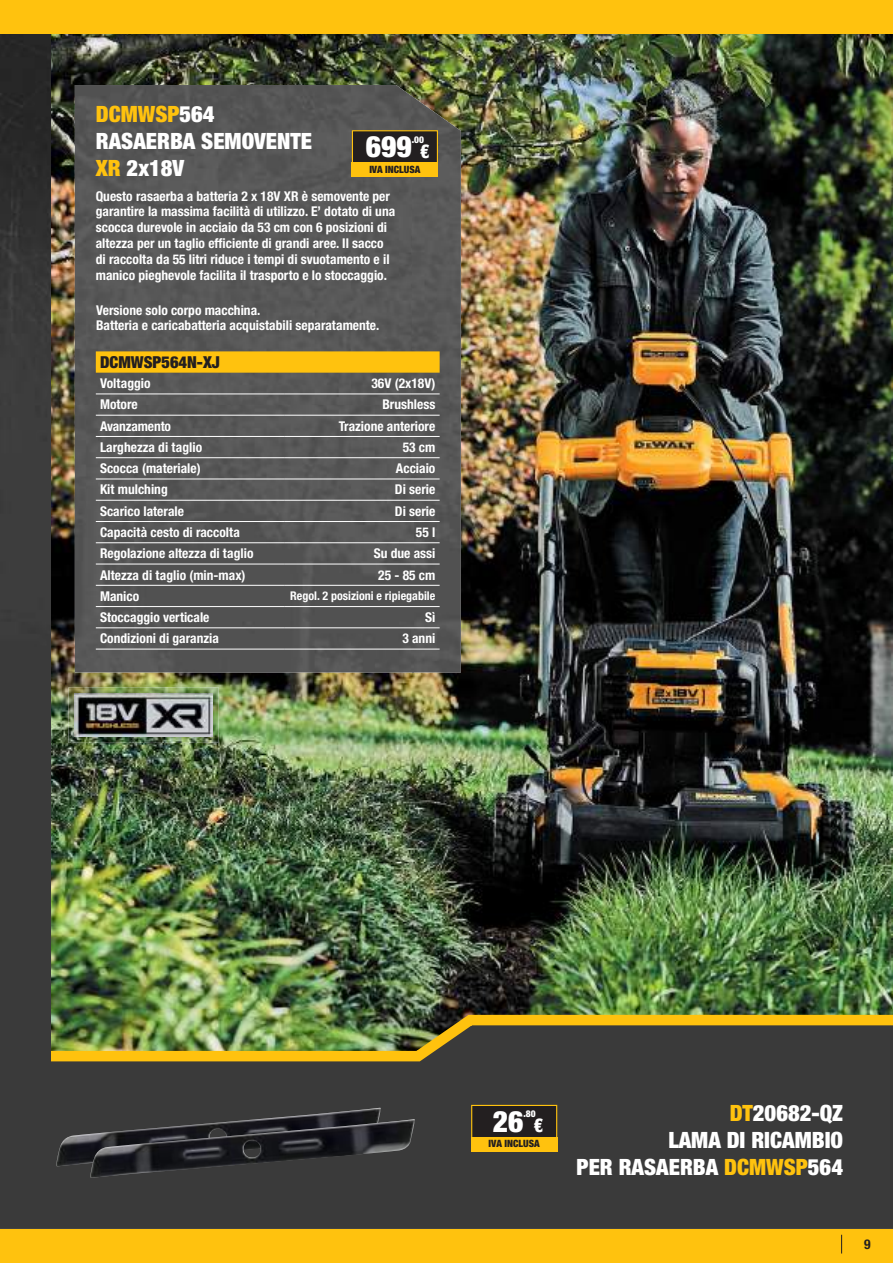
<style>
.page{position:relative;width:893px;height:1263px;background:#fff}
.page>*{position:absolute;margin:0;border:0;box-sizing:border-box;transform-origin:0 0}
.t1{font:900 condensed 29.55px "Helvetica Neue LTW1 G";color:#fff}
.t2{font:900 condensed 22.5px/27px "Helvetica Neue LTW1 G";color:#fff;text-align:right}
.t3{font:900 condensed 19.05px "Helvetica Neue LTW1 G";color:#fff}
.t4{font:900 condensed 16.5px "Helvetica Neue LTW1 G";color:#231f20}
.t5{font:700 condensed 13.5px/15.8px "Helvetica Neue LTW1 G";color:#fff}
.t6{font:700 condensed 13.5px "Helvetica Neue LTW1 G";color:#231f20}
.t7{font:700 condensed 12px "Helvetica Neue LTW1 G";color:#fff}
.t8{font:900 condensed 10.05px "Helvetica Neue LTW1 G";color:#231f20}
.t9{font:900 condensed 9.45px "Helvetica Neue LTW1 G";color:#fff}
.s1{color:#ffc20e}
</style>
<div class="page">
<div style="left:0;top:34px;width:893px;height:1195px;background:#3a3a3a"></div>
<img style="left:56px;top:1108px;width:325px;height:58px">
<img style="left:90px;top:1119px;width:325px;height:59px">
<img style="left:51px;top:34px;width:842px;height:975px">
<img style="left:40px;top:1009px;width:853px;height:62px">
<div style="left:75px;top:85px;width:386px;height:587px;background:#575756"></div>
<svg style="left:96px;top:351px;width:344px;height:22px;background:#f9be10"></svg>
<hr style="left:96px;top:649px;width:189px;height:1px;background:#fff">
<hr style="left:285px;top:649px;width:155px;height:1px;background:#fff">
<hr style="left:96px;top:393px;width:189px;height:1px;background:#fff">
<hr style="left:285px;top:393px;width:155px;height:1px;background:#fff">
<hr style="left:96px;top:415px;width:189px;height:1px;background:#fff">
<hr style="left:285px;top:415px;width:155px;height:1px;background:#fff">
<hr style="left:96px;top:436px;width:189px;height:1px;background:#fff">
<hr style="left:285px;top:436px;width:155px;height:1px;background:#fff">
<hr style="left:96px;top:457px;width:189px;height:1px;background:#fff">
<hr style="left:285px;top:457px;width:155px;height:1px;background:#fff">
<hr style="left:96px;top:479px;width:189px;height:1px;background:#fff">
<hr style="left:285px;top:479px;width:155px;height:1px;background:#fff">
<hr style="left:96px;top:500px;width:189px;height:1px;background:#fff">
<hr style="left:285px;top:500px;width:155px;height:1px;background:#fff">
<hr style="left:96px;top:521px;width:189px;height:1px;background:#fff">
<hr style="left:285px;top:521px;width:155px;height:1px;background:#fff">
<hr style="left:96px;top:542px;width:189px;height:1px;background:#fff">
<hr style="left:285px;top:542px;width:155px;height:1px;background:#fff">
<hr style="left:96px;top:564px;width:189px;height:1px;background:#fff">
<hr style="left:285px;top:564px;width:155px;height:1px;background:#fff">
<hr style="left:96px;top:585px;width:189px;height:1px;background:#fff">
<hr style="left:285px;top:585px;width:155px;height:1px;background:#fff">
<hr style="left:96px;top:606px;width:189px;height:1px;background:#fff">
<hr style="left:285px;top:606px;width:155px;height:1px;background:#fff">
<hr style="left:96px;top:627px;width:189px;height:1px;background:#fff">
<hr style="left:285px;top:627px;width:155px;height:1px;background:#fff">
<svg style="left:471px;top:1104px;width:87px;height:35px;background:#30291f"></svg>
<div style="left:471px;top:1137px;width:86px;height:14px;background:#ffc20e"></div>
<img style="left:68px;top:687px;width:151px;height:56px">
<img style="left:75px;top:694px;width:137px;height:42px">
<div style="left:0;top:0;width:893px;height:34px;background:#ffc20e"></div>
<div style="left:0;top:1229px;width:893px;height:34px;background:#ffc20e"></div>
<svg style="left:841px;top:1235px;width:1px;height:18px"></svg>
<svg style="left:351px;top:130px;width:88px;height:35px;background:#312a20"></svg>
<div style="left:352px;top:162px;width:86px;height:15px;background:#ffc20e"></div>
<h2 class="t2" style="left:96px;top:103px;width:218px;text-align:left"><span class="s1">DCMWSP</span>564<br>RASAERBA SEMOVENTE<br><span class="s1">XR</span> 2x18V</h2>
<p class="t5" style="left:96px;top:190px;width:301px">Questo rasaerba a batteria 2 x 18V XR è semovente per garantire la massima facilità di utilizzo. E’ dotato di una scocca durevole in acciaio da 53 cm con 6 posizioni di altezza per un taglio efficiente di grandi aree. Il sacco di raccolta da 55 litri riduce i tempi di svuotamento e il manico pieghevole facilita il trasporto e lo stoccaggio.</p>
<h1 class="t1" style="left:366px;top:136px;width:48px">699</h1>
<p class="t9" style="left:412px;top:136px;width:14px">.00</p>
<p class="t8" style="left:369px;top:166px;width:53px">IVA INCLUSA</p>
<h3 class="t3" style="left:420px;top:144px;width:11px">€</h3>
<p class="t5" style="left:96px;top:305px;width:285px;line-height:14.2px">Versione solo corpo macchina.<br>Batteria e caricabatteria acquistabili separatamente.</p>
<p class="t4" style="left:100px;top:356px;width:121px">DCMWSP564N-XJ</p>
<p class="t5" style="left:100px;top:377px;width:52px">Voltaggio</p>
<p class="t5" style="left:371px;top:377px;width:65px">36V (2x18V)</p>
<p class="t5" style="left:100px;top:398px;width:39px">Motore</p>
<p class="t5" style="left:382px;top:398px;width:54px">Brushless</p>
<p class="t5" style="left:100px;top:420px;width:72px">Avanzamento</p>
<p class="t5" style="left:339px;top:420px;width:98px">Trazione anteriore</p>
<p class="t5" style="left:100px;top:441px;width:104px">Larghezza di taglio</p>
<p class="t5" style="left:403px;top:441px;width:34px">53 cm</p>
<p class="t5" style="left:100px;top:462px;width:102px">Scocca (materiale)</p>
<p class="t5" style="left:396px;top:462px;width:41px">Acciaio</p>
<p class="t5" style="left:100px;top:483px;width:69px">Kit mulching</p>
<p class="t5" style="left:395px;top:483px;width:42px">Di serie</p>
<p class="t5" style="left:100px;top:505px;width:85px">Scarico laterale</p>
<p class="t5" style="left:395px;top:505px;width:42px">Di serie</p>
<p class="t5" style="left:100px;top:526px;width:141px">Capacità cesto di raccolta</p>
<p class="t5" style="left:416px;top:526px;width:21px">55 l</p>
<p class="t5" style="left:100px;top:547px;width:155px">Regolazione altezza di taglio</p>
<p class="t5" style="left:374px;top:547px;width:63px">Su due assi</p>
<p class="t5" style="left:100px;top:568px;width:147px">Altezza di taglio (min-max)</p>
<p class="t5" style="left:378px;top:568px;width:59px">25 - 85 cm</p>
<p class="t5" style="left:100px;top:590px;width:41px">Manico</p>
<p class="t7" style="left:290px;top:592px;width:147px">Regol. 2 posizioni e ripiegabile</p>
<p class="t5" style="left:100px;top:611px;width:111px">Stoccaggio verticale</p>
<p class="t5" style="left:425px;top:611px;width:12px">Sì</p>
<p class="t5" style="left:100px;top:632px;width:120px">Condizioni di garanzia</p>
<p class="t5" style="left:402px;top:632px;width:34px">3 anni</p>
<h1 class="t1" style="left:493px;top:1111px;width:32px">26</h1>
<p class="t9" style="left:523px;top:1110px;width:14px">.80</p>
<p class="t8" style="left:489px;top:1140px;width:53px">IVA INCLUSA</p>
<h3 class="t3" style="left:534px;top:1118px;width:11px">€</h3>
<h2 class="t2" style="left:577px;top:1102px;width:268px"><span class="s1">DT</span>20682-QZ<br>LAMA DI RICAMBIO<br>PER RASAERBA <span class="s1">DCMWSP</span>564</h2>
<p class="t6" style="left:864px;top:1240px;width:8px">9</p>
</div>
